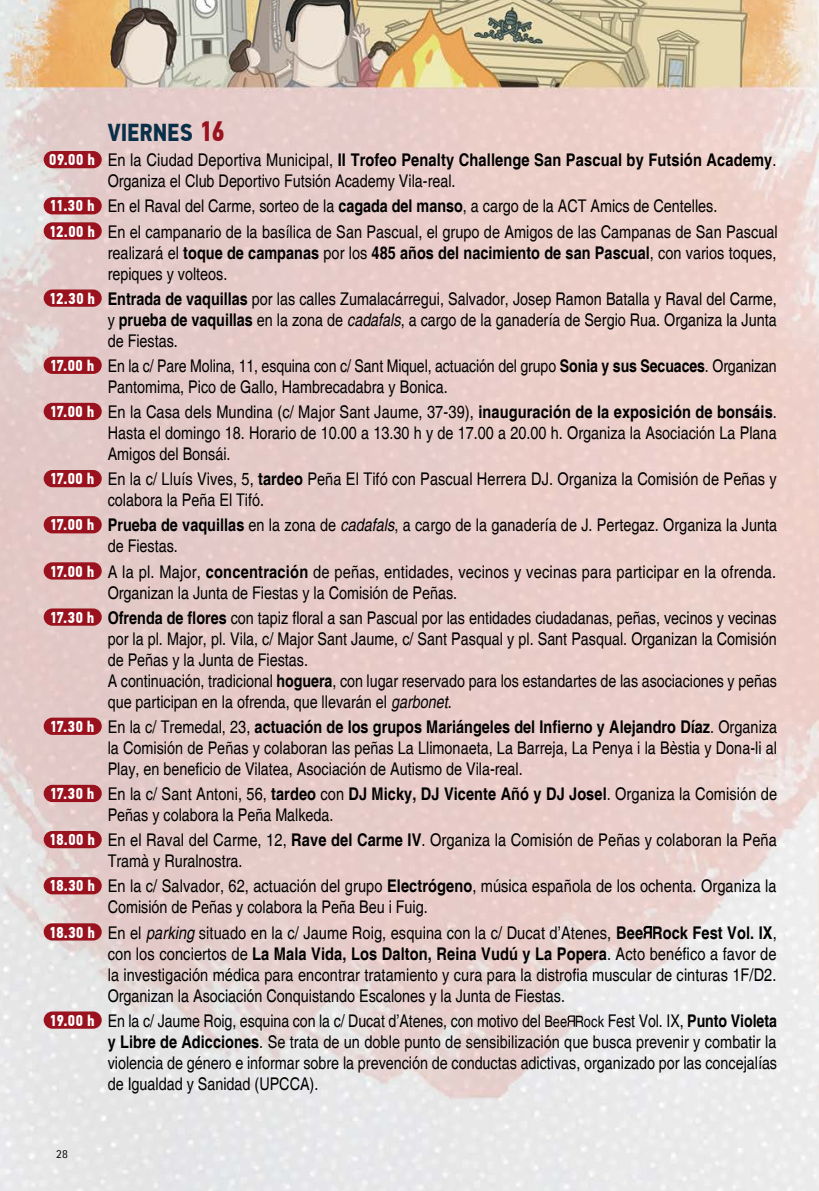
<style>
.page{position:relative;width:819px;height:1191px;background:#fff}
.page>*{position:absolute;margin:0;border:0;box-sizing:border-box;transform-origin:0 0}
.t1{font:700 24.5px "PF Din Text Cond Pro";color:#0a3049}
.t2{font:condensed 17.5px/21px "Helvetica";color:#000}
.t3{font:12.25px "Rotis Sans Serif";color:#000;scale:.95 1}
.s1{font-size:28px;color:#9a121e}
.s2{font-family:"PF Din Text Cond Pro";font-weight:700;font-stretch:normal;font-size:15.75px;color:#fff}
.s3{font-weight:700}
.s4{font-style:italic}
.s5{font-size:15.75px}
</style>
<div class="page">
<img style="left:0;top:0;width:819px;height:1191px">
<div style="left:44px;top:151px;width:58px;height:17px;background:#9a121e;border-radius:9px"></div>
<div style="left:44px;top:197px;width:58px;height:17px;background:#9a121e;border-radius:9px"></div>
<div style="left:44px;top:222px;width:58px;height:17px;background:#9a121e;border-radius:9px"></div>
<div style="left:44px;top:289px;width:58px;height:18px;background:#9a121e;border-radius:9px"></div>
<div style="left:44px;top:357px;width:58px;height:17px;background:#9a121e;border-radius:9px"></div>
<div style="left:44px;top:403px;width:58px;height:17px;background:#9a121e;border-radius:9px"></div>
<div style="left:44px;top:470px;width:58px;height:17px;background:#9a121e;border-radius:9px"></div>
<div style="left:44px;top:516px;width:58px;height:17px;background:#9a121e;border-radius:9px"></div>
<div style="left:44px;top:562px;width:58px;height:17px;background:#9a121e;border-radius:9px"></div>
<div style="left:44px;top:608px;width:58px;height:17px;background:#9a121e;border-radius:9px"></div>
<div style="left:44px;top:717px;width:58px;height:18px;background:#9a121e;border-radius:9px"></div>
<div style="left:44px;top:785px;width:58px;height:17px;background:#9a121e;border-radius:9px"></div>
<div style="left:44px;top:831px;width:58px;height:17px;background:#9a121e;border-radius:9px"></div>
<div style="left:44px;top:877px;width:58px;height:17px;background:#9a121e;border-radius:9px"></div>
<div style="left:44px;top:923px;width:58px;height:17px;background:#9a121e;border-radius:9px"></div>
<svg style="left:643px;top:926px;width:8px;height:12px"></svg>
<div style="left:44px;top:1011px;width:58px;height:17px;background:#9a121e;border-radius:9px"></div>
<svg style="left:567px;top:1015px;width:8px;height:11px"></svg>
<h1 class="t1" style="left:108px;top:123px;width:119px">VIERNES <span class="s1">16</span></h1>
<p class="t2" style="left:108px;top:149px;width:670px;text-indent:-59px"><span class="s2">09.00 h</span> En la Ciudad Deportiva Municipal, <span class="s3">II Trofeo Penalty Challenge San Pascual by Futsión Academy</span>.<br>Organiza el Club Deportivo Futsión Academy Vila-real.</p>
<p class="t2" style="left:49px;top:194px;width:730px;line-height:25.2px"><span class="s2">11.30 h</span> En el Raval del Carme, sorteo de la <span class="s3">cagada del manso</span>, a cargo de la ACT Amics de Centelles.<br><span class="s2">12.00 h</span> En el campanario de la basílica de San Pascual, el grupo de Amigos de las Campanas de San Pascual</p>
<p class="t2" style="left:108px;top:242px;width:670px">realizará el <span class="s3">toque de campanas</span> por los <span class="s3">485 años del nacimiento de san Pascual</span>, con varios toques, repiques y volteos.</p>
<p class="t2" style="left:108px;top:288px;width:670px;text-align:justify;text-indent:-59px"><span class="s2">12.30 h</span> <span class="s3">Entrada de vaquillas</span> por las calles Zumalacárregui, Salvador, Josep Ramon Batalla y Raval del Carme, y <span class="s3">prueba de vaquillas</span> en la zona de <span class="s4">cadafals</span>, a cargo de la ganadería de Sergio Rua. Organiza la Junta de Fiestas.</p>
<p class="t2" style="left:108px;top:355px;width:670px;text-indent:-58px"><span class="s2">17.00 h</span> En la c/ Pare Molina, 11, esquina con c/ Sant Miquel, actuación del grupo <span class="s3">Sonia y sus Secuaces</span>. Organizan<br>Pantomima, Pico de Gallo, Hambrecadabra y Bonica.</p>
<p class="t2" style="left:108px;top:401px;width:670px;text-align:justify;text-indent:-58px"><span class="s2">17.00 h</span> En la Casa dels Mundina (c/ Major Sant Jaume, 37-39), <span class="s3">inauguración de la exposición de bonsáis</span>.<br>Hasta el domingo 18. Horario de 10.00 a 13.30 h y de 17.00 a 20.00 h. Organiza la Asociación La Plana Amigos del Bonsái.</p>
<p class="t2" style="left:108px;top:468px;width:670px;text-indent:-58px"><span class="s2">17.00 h</span> En la c/ Lluís Vives, 5, <span class="s3">tardeo</span> Peña El Tifó con Pascual Herrera DJ. Organiza la Comisión de Peñas y colabora la Peña El Tifó.</p>
<p class="t2" style="left:108px;top:514px;width:671px;text-indent:-58px"><span class="s2">17.00 h</span> <span class="s3">Prueba de vaquillas</span> en la zona de <span class="s4">cadafals</span>, a cargo de la ganadería de J. Pertegaz. Organiza la Junta de Fiestas.</p>
<p class="t2" style="left:108px;top:561px;width:670px;text-indent:-58px"><span class="s2">17.00 h</span> A la pl. Major, <span class="s3">concentración</span> de peñas, entidades, vecinos y vecinas para participar en la ofrenda.<br>Organizan la Junta de Fiestas y la Comisión de Peñas.</p>
<p class="t2" style="left:108px;top:607px;width:670px;text-indent:-58px"><span class="s2">17.30 h</span> <span class="s3">Ofrenda de flores</span> con tapiz floral a san Pascual por las entidades ciudadanas, peñas, vecinos y vecinas por la pl. Major, pl. Vila, c/ Major Sant Jaume, c/ Sant Pasqual y pl. Sant Pasqual. Organizan la Comisión de Peñas y la Junta de Fiestas.<br>A continuación, tradicional <span class="s3">hoguera</span>, con lugar reservado para los estandartes de las asociaciones y peñas que participan en la ofrenda, que llevarán el <span class="s4">garbonet</span>.</p>
<p class="t2" style="left:108px;top:716px;width:671px;text-align:justify;text-indent:-58px"><span class="s2">17.30 h</span> En la c/ Tremedal, 23, <span class="s3">actuación de los grupos Mariángeles del Infierno y Alejandro Díaz</span>. Organiza la Comisión de Peñas y colaboran las peñas La Llimonaeta, La Barreja, La Penya i la Bèstia y Dona-li al Play, en beneficio de Vilatea, Asociación de Autismo de Vila-real.</p>
<p class="t2" style="left:108px;top:783px;width:670px;text-indent:-58px"><span class="s2">17.30 h</span> En la c/ Sant Antoni, 56, <span class="s3">tardeo</span> con <span class="s3">DJ Micky, DJ Vicente Añó y DJ Josel</span>. Organiza la Comisión de<br>Peñas y colabora la Peña Malkeda.</p>
<p class="t2" style="left:108px;top:829px;width:670px;text-indent:-59px"><span class="s2">18.00 h</span> En el Raval del Carme, 12, <span class="s3">Rave del Carme IV</span>. Organiza la Comisión de Peñas y colaboran la Peña<br>Tramà y Ruralnostra.</p>
<p class="t2" style="left:108px;top:875px;width:670px;text-indent:-59px"><span class="s2">18.30 h</span> En la c/ Salvador, 62, actuación del grupo <span class="s3">Electrógeno</span>, música española de los ochenta. Organiza la<br>Comisión de Peñas y colabora la Peña Beu i Fuig.</p>
<p class="t2" style="left:108px;top:921px;width:670px;text-align:justify;text-indent:-59px"><span class="s2">18.30 h</span> En el <span class="s4">parking</span> situado en la c/ Jaume Roig, esquina con la c/ Ducat d’Atenes, <span class="s3">Bee Rock Fest Vol. IX</span>, con los conciertos de <span class="s3">La Mala Vida, Los Dalton, Reina Vudú y La Popera</span>. Acto benéfico a favor de la investigación médica para encontrar tratamiento y cura para la distrofia muscular de cinturas 1F/D2.<br>Organizan la Asociación Conquistando Escalones y la Junta de Fiestas.</p>
<p class="t2" style="left:108px;top:1010px;width:671px;text-align:justify;text-indent:-58px"><span class="s2">19.00 h</span> En la c/ Jaume Roig, esquina con la c/ Ducat d’Atenes, con motivo del <span class="s5">Bee Rock</span> Fest Vol. IX, <span class="s3">Punto Violeta y Libre de Adicciones</span>. Se trata de un doble punto de sensibilización que busca prevenir y combatir la violencia de género e informar sobre la prevención de conductas adictivas, organizado por las concejalías de Igualdad y Sanidad (UPCCA).</p>
<p class="t3" style="left:56px;top:1146px;width:14px">28</p>
</div>
